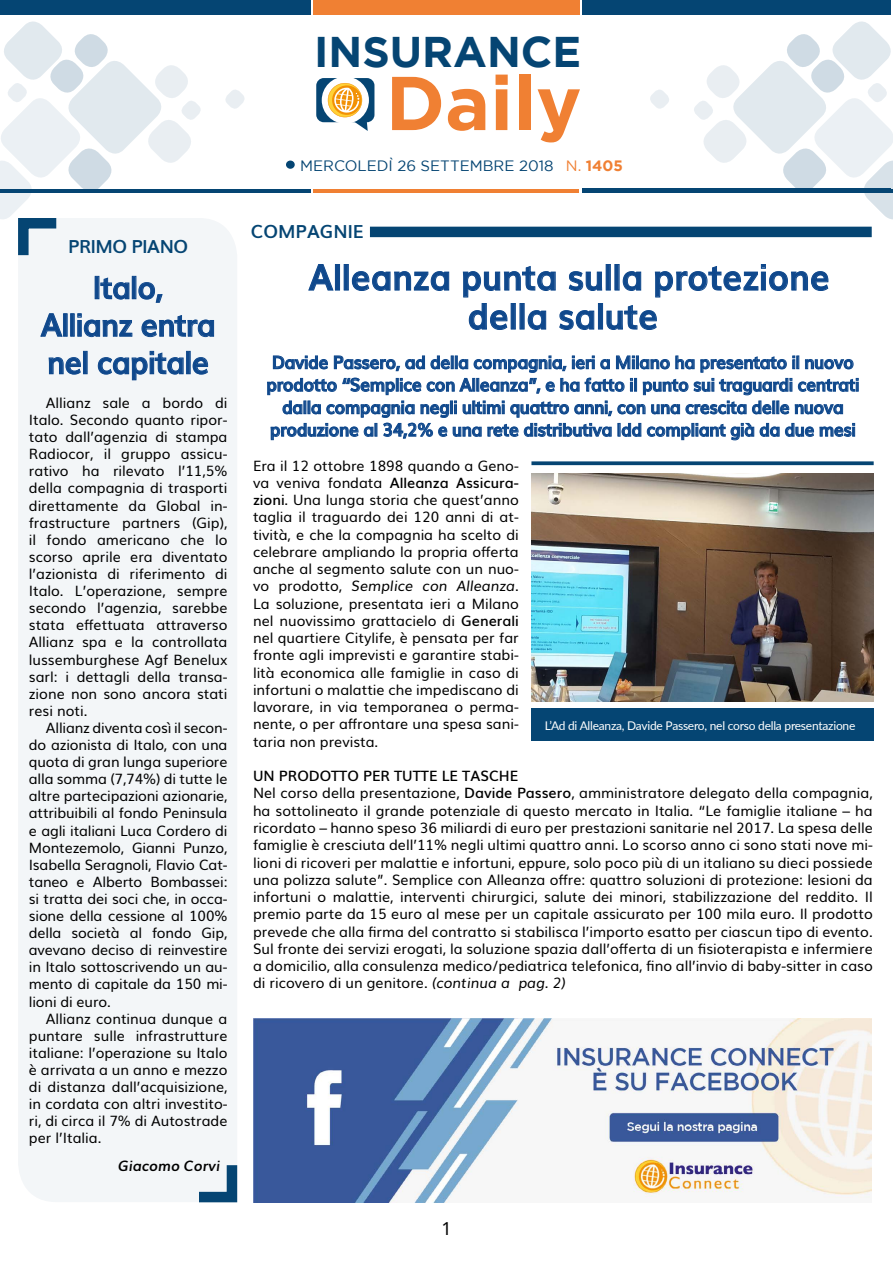
<style>
.page{position:relative;width:893px;height:1263px;background:#fff}
.page>*{position:absolute;margin:0;border:0;box-sizing:border-box;transform-origin:0 0}
.t1{font:700 76.05px "Gotham";color:#f08033}
.t2{font:700 42.9px "Gotham";color:#054573}
.t3{font:700 36px/39px "Muli";color:#0f488c;text-align:center;scale:.95 1}
.t4{font:700 31.5px/37.5px "Muli";letter-spacing:-.02em;color:#0f488c;text-align:center;scale:.95 1}
.t5{font:700 18px/22.5px "Muli";letter-spacing:-.02em;color:#0f488c;text-align:center;scale:.95 1}
.t6{font:700 18px "Muli";letter-spacing:-.015em;color:#054573}
.t7{font:18px "Noto Sans";color:#000}
.t8{font:15px "Gotham";color:#054573}
.t9{font:14.25px/17.1px "Muli";color:#000;text-align:justify}
.t10{font:italic 700 14.25px "Muli";color:#000}
.t11{font:12px "Lato";letter-spacing:-.02em;color:#fff}
.s1{color:#f08033}
.s2{font-weight:700;color:#f08033}
.s3{font-weight:600}
.s4{font-style:italic}
</style>
<div class="page">
<div style="left:0;top:0;width:310px;height:15px;background:#054573"></div>
<div style="left:583px;top:0;width:308px;height:14px;background:#054573"></div>
<div style="left:313px;top:0;width:267px;height:15px;background:#f08033"></div>
<hr style="left:0;top:189px;width:310px;height:3px;background:#054573">
<hr style="left:583px;top:188px;width:308px;height:4px;background:#054573">
<hr style="left:314px;top:189px;width:265px;height:3px;background:#f08033">
<div style="left:316px;top:78px;width:58px;height:44px;background:#054573;border-radius:8px"></div>
<div style="left:322px;top:77px;width:47px;height:47px;background:#fff;border-radius:50%"></div>
<svg style="left:328px;top:83px;width:40px;height:48px"></svg>
<div style="left:286px;top:161px;width:9px;height:8px;background:#054573;border-radius:50%"></div>
<svg style="left:225px;top:90px;width:20px;height:19px"></svg>
<svg style="left:650px;top:90px;width:19px;height:19px"></svg>
<div style="left:18px;top:218px;width:219px;height:984px;background:#f3f6f8;border-radius:38px"></div>
<svg style="left:0;top:21px;width:203px;height:235px"></svg>
<svg style="left:199px;top:1165px;width:39px;height:38px"></svg>
<svg style="left:100px;top:277px;width:30px;height:23px"></svg>
<div style="left:132px;top:276px;width:4px;height:23px;border:1px solid #0f488c"></div>
<svg style="left:138px;top:282px;width:25px;height:21px"></svg>
<svg style="left:40px;top:313px;width:23px;height:24px"></svg>
<div style="left:63px;top:313px;width:5px;height:24px;border:1px solid #0f488c"></div>
<div style="left:70px;top:313px;width:5px;height:24px;border:1px solid #0f488c"></div>
<svg style="left:77px;top:313px;width:56px;height:24px"></svg>
<svg style="left:141px;top:315px;width:73px;height:22px"></svg>
<svg style="left:48px;top:357px;width:33px;height:18px"></svg>
<div style="left:83px;top:351px;width:4px;height:23px;border:1px solid #0f488c"></div>
<svg style="left:98px;top:351px;width:86px;height:30px"></svg>
<div style="left:186px;top:351px;width:5px;height:23px;border:1px solid #0f488c"></div>
<svg style="left:192px;top:357px;width:16px;height:18px"></svg>
<svg style="left:691px;top:14px;width:202px;height:206px"></svg>
<svg style="left:308px;top:264px;width:26px;height:27px"></svg>
<div style="left:335px;top:264px;width:5px;height:26px;border:1px solid #0f488c"></div>
<div style="left:344px;top:264px;width:5px;height:26px;border:1px solid #0f488c"></div>
<svg style="left:352px;top:271px;width:97px;height:20px"></svg>
<svg style="left:463px;top:264px;width:366px;height:66px"></svg>
<svg style="left:267px;top:355px;width:591px;height:85px"></svg>
<div style="left:370px;top:227px;width:502px;height:10px;background:#054573"></div>
<img style="left:532px;top:473px;width:341px;height:228px">
<svg style="left:531px;top:461px;width:343px;height:4px"></svg>
<div style="left:532px;top:708px;width:342px;height:33px;background:#054573"></div>
<img style="left:253px;top:1018px;width:618px;height:184px">
<p class="t6" style="left:68px;top:232px;width:122px">PRIMO PIANO</p>
<h3 class="t4" style="left:41px;top:267px;width:185px">Italo,<br>Allianz entra nel capitale</h3>
<p class="t9" style="left:29px;top:393px;width:200px;text-indent:17px">Allianz sale a bordo di Italo. Secondo quanto ripor&shy;tato dall’agenzia di stampa Radiocor, il gruppo assicu&shy;rativo ha rilevato l’11,5% della compagnia di trasporti direttamente da Global in&shy;frastructure partners (Gip), il fondo americano che lo scorso aprile era diventato l’azionista di riferimento di Italo. L’operazione, sempre secondo l’agenzia, sarebbe stata effettuata attraverso Allianz spa e la controllata lussemburghese Agf Benelux sarl: i dettagli della transa&shy;zione non sono ancora stati resi noti.</p>
<p class="t9" style="left:29px;top:718px;width:200px;text-indent:17px">Allianz diventa così il secon&shy;do azionista di Italo, con una quota di gran lunga superiore alla somma (7,74%) di tutte le altre partecipazioni azionarie, attribuibili al fondo Peninsula e agli italiani Luca Cordero di Montezemolo, Gianni Punzo, Isabella Seragnoli, Flavio Cat&shy;taneo e Alberto Bombassei: si tratta dei soci che, in occa&shy;sione della cessione al 100% della società al fondo Gip, avevano deciso di reinvestire in Italo sottoscrivendo un au&shy;mento di capitale da 150 mi&shy;lioni di euro.</p>
<p class="t9" style="left:29px;top:1009px;width:200px;text-indent:17px">Allianz continua dunque a puntare sulle infrastrutture italiane: l’operazione su Italo è arrivata a un anno e mezzo di distanza dall’acquisizione, in cordata con altri investito&shy;ri, di circa il 7% di Autostrade per l’Italia.</p>
<p class="t10" style="left:118px;top:1154px;width:103px">Giacomo Corvi</p>
<h2 class="t2" style="left:314px;top:27px;width:269px">INSURANCE</h2>
<h1 class="t1" style="left:386px;top:59px;width:197px">Daily</h1>
<p class="t8" style="left:300px;top:157px;width:324px">MERCOLEDÌ 26 SETTEMBRE 2018 <span class="s1">N.</span> <span class="s2">1405</span></p>
<p class="t6" style="left:251px;top:217px;width:114px">COMPAGNIE</p>
<h3 class="t3" style="left:309px;top:255px;width:550px">Alleanza punta sulla protezione della salute</h3>
<p class="t5" style="left:266px;top:350px;width:626px">Davide Passero, ad della compagnia, ieri a Milano ha presentato il nuovo prodotto “Semplice con Alleanza”, e ha fatto il punto sui traguardi centrati dalla compagnia negli ultimi quattro anni, con una crescita delle nuova produzione al 34,2% e una rete distributiva Idd compliant già da due mesi</p>
<p class="t9" style="left:253px;top:456px;width:267px">Era il 12 ottobre 1898 quando a Geno&shy;va veniva fondata <span class="s3">Alleanza Assicura&shy;zioni</span>. Una lunga storia che quest’anno taglia il traguardo dei 120 anni di at&shy;tività, e che la compagnia ha scelto di celebrare ampliando la propria offerta anche al segmento salute con un nuo&shy;vo prodotto, <span class="s4">Semplice con Alleanza</span>.<br>La soluzione, presentata ieri a Milano nel nuovissimo grattacielo di <span class="s3">Generali </span>nel quartiere Citylife, è pensata per far fronte agli imprevisti e garantire stabi&shy;lità economica alle famiglie in caso di infortuni o malattie che impediscano di lavorare, in via temporanea o perma&shy;nente, o per affrontare una spesa sani&shy;taria non prevista.</p>
<p class="t9" style="left:253px;top:766px;width:621px;text-align:left"><span class="s3">UN PRODOTTO PER TUTTE LE TASCHE<br></span>Nel corso della presentazione, <span class="s3">Davide Passero</span>, amministratore delegato della compagnia, ha sottolineato il grande potenziale di questo mercato in Italia. “Le famiglie italiane – ha ricordato – hanno speso 36 miliardi di euro per prestazioni sanitarie nel 2017. La spesa delle famiglie è cresciuta dell’11% negli ultimi quattro anni. Lo scorso anno ci sono stati nove mi&shy;lioni di ricoveri per malattie e infortuni, eppure, solo poco più di un italiano su dieci possiede una polizza salute”. Semplice con Alleanza offre: quattro soluzioni di protezione: lesioni da infortuni o malattie, interventi chirurgici, salute dei minori, stabilizzazione del reddito. Il premio parte da 15 euro al mese per un capitale assicurato per 100 mila euro. Il prodotto prevede che alla firma del contratto si stabilisca l’importo esatto per ciascun tipo di evento.<br>Sul fronte dei servizi erogati, la soluzione spazia dall’offerta di un fisioterapista e infermiere a domicilio, alla consulenza medico/pediatrica telefonica, fino all’invio di baby-sitter in caso di ricovero di un genitore. <span class="s4">(continua a pag. 2)</span></p>
<p class="t11" style="left:545px;top:717px;width:312px">L’Ad di Alleanza, Davide Passero, nel corso della presentazione</p>
<p class="t7" style="left:441px;top:1216px;width:12px">1</p>
</div>
